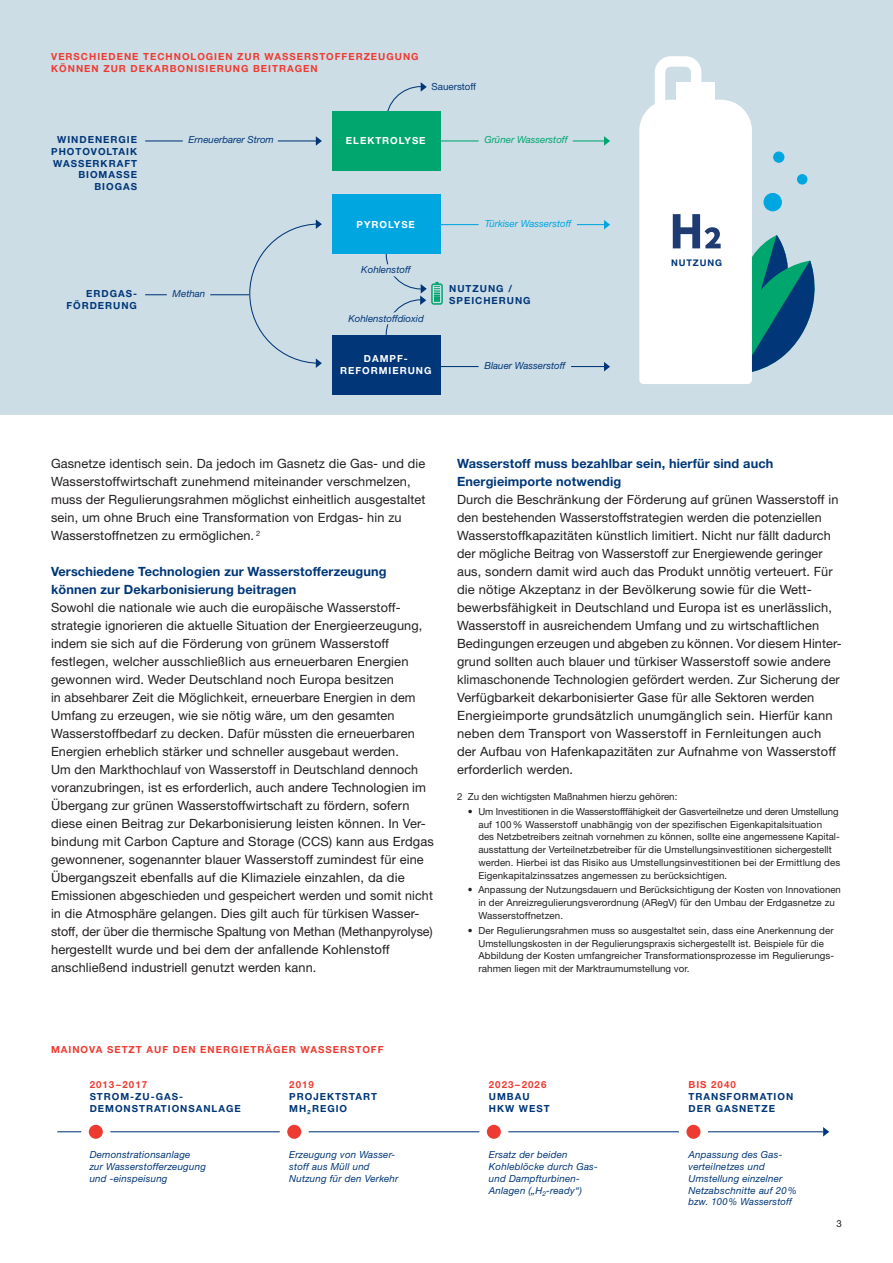
<style>
.page{position:relative;width:893px;height:1263px;background:#fff}
.page>*{position:absolute;margin:0;border:0;box-sizing:border-box;transform-origin:0 0}
.t1{font:700 52.5px "Source Sans Pro";color:#1e3c71}
.t2{font:12.75px/18px "Helvetica Neue LT Pro";letter-spacing:.01em;color:#231f20}
.t3{font:700 12.75px/18px "Helvetica Neue LT Pro";letter-spacing:.01em;color:#013778}
.t4{font:9.75px/12.8px "Helvetica Neue LT Pro";letter-spacing:.01em;color:#231f20}
.t5{font:italic 9.75px/11.7px "Helvetica Neue LT Pro";letter-spacing:.02em;color:#013778}
.t6{font:700 9.75px/11.7px "Helvetica Neue LT Pro";letter-spacing:.1em;color:#013778}
.t7{font:700 9.75px/11.7px "Helvetica Neue LT Pro";letter-spacing:.1em;color:#ee3b32}
.t8{font:italic 9.75px "Helvetica Neue LT Pro";color:#013778}
.t9{font:700 9.75px/11.7px "Helvetica Neue LT Pro";letter-spacing:.1em;color:#fff;text-align:center}
.t10{font:italic 9.75px "Helvetica Neue LT Pro";color:#00a6e0}
.t11{font:italic 9.75px "Helvetica Neue LT Pro";color:#00a66e}
.t12{font:9.75px "Helvetica Neue LT Pro";color:#013778}
.t13{font:700 9.15px "Helvetica Neue LT Pro";letter-spacing:.1em;color:#013778}
</style>
<div class="page">
<div style="left:0;top:0;width:893px;height:414px;background:#cddde6"></div>
<svg style="left:387px;top:82px;width:40px;height:29px"></svg>
<div style="left:332px;top:111px;width:108px;height:60px;background:#00a66e"></div>
<svg style="left:639px;top:56px;width:176px;height:328px"></svg>
<div style="left:332px;top:194px;width:108px;height:60px;background:#00a6e0"></div>
<div style="left:332px;top:335px;width:108px;height:59px;background:#013778"></div>
<svg style="left:316px;top:136px;width:6px;height:10px"></svg>
<svg style="left:604px;top:136px;width:6px;height:10px"></svg>
<svg style="left:604px;top:362px;width:6px;height:9px"></svg>
<hr style="left:278px;top:140px;width:39px;height:1px;background:#013778">
<hr style="left:145px;top:140px;width:38px;height:1px;background:#013778">
<hr style="left:210px;top:294px;width:39px;height:1px;background:#013778">
<svg style="left:145px;top:294px;width:22px;height:1px"></svg>
<hr style="left:573px;top:140px;width:31px;height:1px;background:#00a66e">
<hr style="left:440px;top:140px;width:39px;height:1px;background:#00a66e">
<svg style="left:577px;top:220px;width:33px;height:9px"></svg>
<hr style="left:440px;top:224px;width:39px;height:1px;background:#00a6e0">
<hr style="left:571px;top:366px;width:33px;height:1px;background:#013778">
<hr style="left:440px;top:366px;width:39px;height:1px;background:#013778">
<svg style="left:249px;top:219px;width:73px;height:149px"></svg>
<svg style="left:385px;top:253px;width:58px;height:83px"></svg>
<div style="left:763px;top:193px;width:19px;height:18px;background:#00a6e0;border-radius:50%"></div>
<div style="left:797px;top:174px;width:10px;height:11px;background:#00a6e0;border-radius:50%"></div>
<div style="left:773px;top:151px;width:11px;height:12px;background:#00a6e0;border-radius:50%"></div>
<hr style="left:57px;top:1131px;width:766px;height:1px;background:#013778">
<svg style="left:81px;top:1124px;width:29px;height:15px"></svg>
<svg style="left:280px;top:1124px;width:29px;height:15px"></svg>
<svg style="left:479px;top:1124px;width:29px;height:15px"></svg>
<svg style="left:679px;top:1124px;width:29px;height:15px"></svg>
<svg style="left:823px;top:1127px;width:6px;height:9px"></svg>
<p class="t7" style="left:51px;top:51px;width:369px">VERSCHIEDENE TECHNOLOGIEN ZUR WASSERSTOFFERZEUGUNG<br>KÖNNEN ZUR DEKARBONISIERUNG BEITRAGEN</p>
<p class="t12" style="left:432px;top:80px;width:46px">Sauerstoff</p>
<p class="t6" style="left:57px;top:134px;width:81px">WINDENERGIE</p>
<p class="t8" style="left:189px;top:134px;width:87px">Erneuerbarer Strom</p>
<p class="t6" style="left:51px;top:146px;width:87px;text-align:right">PHOTOVOLTAIK<br>WASSERKRAFT<br>BIOMASSE<br>BIOGAS</p>
<p class="t9" style="left:346px;top:135px;width:81px">ELEKTROLYSE</p>
<p class="t9" style="left:357px;top:218px;width:60px">PYROLYSE</p>
<p class="t8" style="left:361px;top:264px;width:51px">Kohlenstoff</p>
<p class="t11" style="left:484px;top:134px;width:85px">Grüner Wasserstoff</p>
<p class="t10" style="left:485px;top:217px;width:88px">Türkiser Wasserstoff</p>
<p class="t6" style="left:66px;top:287px;width:72px;text-align:right">ERDGAS-<br>FÖRDERUNG</p>
<p class="t6" style="left:449px;top:283px;width:83px">NUTZUNG /<br>SPEICHERUNG</p>
<p class="t5" style="left:173px;top:288px;width:34px">Methan</p>
<p class="t8" style="left:348px;top:312px;width:77px">Kohlenstoffdioxid</p>
<p class="t9" style="left:340px;top:353px;width:93px">DAMPF-<br>REFORMIERUNG</p>
<p class="t8" style="left:484px;top:359px;width:83px">Blauer Wasserstoff</p>
<h1 class="t1" style="left:669px;top:195px;width:56px">H2</h1>
<p class="t13" style="left:671px;top:258px;width:53px">NUTZUNG</p>
<p class="t2" style="left:51px;top:454px;width:376px">Gasnetze identisch sein. Da jedoch im Gasnetz die Gas- und die Wasserstoffwirtschaft zunehmend miteinander verschmelzen, muss der Regulierungsrahmen möglichst einheitlich ausgestaltet sein, um ohne Bruch eine Transformation von Erdgas- hin zu Wasserstoffnetzen zu ermöglichen. <sup>2</sup></p>
<p class="t3" style="left:51px;top:562px;width:337px">Verschiedene Technologien zur Wasserstofferzeugung können zur Dekarbonisierung beitragen</p>
<p class="t2" style="left:51px;top:598px;width:384px">Sowohl die nationale wie auch die europäische Wasserstoff&shy;strategie ignorieren die aktuelle Situation der Energieerzeugung, indem sie sich auf die Förderung von grünem Wasserstoff festlegen, welcher ausschließlich aus erneuerbaren Energien gewonnen wird. Weder Deutschland noch Europa besitzen<br>in absehbarer Zeit die Möglichkeit, erneuerbare Energien in dem Umfang zu erzeugen, wie sie nötig wäre, um den gesamten Wasserstoffbedarf zu decken. Dafür müssten die erneuerbaren Energien erheblich stärker und schneller ausgebaut werden.<br>Um den Markthochlauf von Wasserstoff in Deutschland dennoch voranzubringen, ist es erforderlich, auch andere Technologien im Übergang zur grünen Wasserstoffwirtschaft zu fördern, sofern diese einen Beitrag zur Dekarbonisierung leisten können. In Ver&shy;bindung mit Carbon Capture and Storage (CCS) kann aus Erdgas gewonnener, sogenannter blauer Wasserstoff zumindest für eine Übergangszeit ebenfalls auf die Klimaziele einzahlen, da die Emissionen abgeschieden und gespeichert werden und somit nicht in die Atmosphäre gelangen. Dies gilt auch für türkisen Wasser&shy;stoff, der über die thermische Spaltung von Methan (Methanpyrolyse) hergestellt wurde und bei dem der anfallende Kohlenstoff anschließend industriell genutzt werden kann.</p>
<p class="t3" style="left:457px;top:454px;width:318px">Wasserstoff muss bezahlbar sein, hierfür sind auch<br>Energieimporte notwendig</p>
<p class="t2" style="left:457px;top:490px;width:386px">Durch die Beschränkung der Förderung auf grünen Wasserstoff in den bestehenden Wasserstoffstrategien werden die potenziellen Wasserstoffkapazitäten künstlich limitiert. Nicht nur fällt dadurch der mögliche Beitrag von Wasserstoff zur Energiewende geringer aus, sondern damit wird auch das Produkt unnötig verteuert. Für die nötige Akzeptanz in der Bevölkerung sowie für die Wett&shy;bewerbsfähigkeit in Deutschland und Europa ist es unerlässlich, Wasserstoff in ausreichendem Umfang und zu wirtschaftlichen Bedingungen erzeugen und abgeben zu können. Vor diesem Hinter&shy;grund sollten auch blauer und türkiser Wasserstoff sowie andere klimaschonende Technologien gefördert werden. Zur Sicherung der Verfügbarkeit dekarbonisierter Gase für alle Sektoren werden Energieimporte grundsätzlich unumgänglich sein. Hierfür kann neben dem Transport von Wasserstoff in Fernleitungen auch der Aufbau von Hafenkapazitäten zur Aufnahme von Wasserstoff erforderlich werden.</p>
<p class="t4" style="left:457px;top:790px;width:222px">2 Zu den wichtigsten Maßnahmen hierzu gehören:</p>
<p class="t4" style="left:478px;top:805px;width:363px;text-indent:-11px">• Um Investitionen in die Wasserstofffähigkeit der Gasverteilnetze und deren Umstellung auf 100% Wasserstoff unabhängig von der spezifischen Eigenkapitalsituation<br>des Netzbetreibers zeitnah vornehmen zu können, sollte eine angemessene Kapital&shy;ausstattung der Verteilnetzbetreiber für die Umstellungsinvestitionen sichergestellt werden. Hierbei ist das Risiko aus Umstellungsinvestitionen bei der Ermittlung des Eigenkapitalzinssatzes angemessen zu berücksichtigen.</p>
<p class="t4" style="left:478px;top:883px;width:364px;text-indent:-11px">• Anpassung der Nutzungsdauern und Berücksichtigung der Kosten von Innovationen in der Anreizregulierungsverordnung (ARegV) für den Umbau der Erdgasnetze zu<br>Wasserstoffnetzen.</p>
<p class="t4" style="left:478px;top:924px;width:357px;text-indent:-11px">• Der Regulierungsrahmen muss so ausgestaltet sein, dass eine Anerkennung der Umstellungskosten in der Regulierungspraxis sichergestellt ist. Beispiele für die Abbildung der Kosten umfangreicher Transformationsprozesse im Regulierungs&shy;rahmen liegen mit der Marktraumumstellung vor.</p>
<p class="t7" style="left:51px;top:1043px;width:334px">MAINOVA SETZT AUF DEN ENERGIETRÄGER WASSERSTOFF</p>
<p class="t7" style="left:90px;top:1079px;width:59px">2013–2017</p>
<p class="t6" style="left:90px;top:1090px;width:153px">STROM-ZU-GAS-<br>DEMONSTRATIONSANLAGE</p>
<p class="t5" style="left:90px;top:1149px;width:118px">Demonstrationsanlage zur Wasserstofferzeugung und -einspeisung</p>
<p class="t7" style="left:289px;top:1079px;width:26px">2019</p>
<p class="t6" style="left:289px;top:1090px;width:89px">PROJEKTSTART<br>MH</p>
<p class="t6" style="left:307px;top:1108px;width:5px">²</p>
<p class="t6" style="left:312px;top:1102px;width:37px">REGIO</p>
<p class="t5" style="left:289px;top:1149px;width:111px">Erzeugung von Wasser&shy;stoff aus Müll und<br>Nutzung für den Verkehr</p>
<p class="t7" style="left:489px;top:1079px;width:59px">2023–2026</p>
<p class="t6" style="left:489px;top:1090px;width:62px">UMBAU<br>HKW WEST</p>
<p class="t5" style="left:489px;top:1149px;width:111px">Ersatz der beiden<br>Kohleblöcke durch Gas&shy;und Dampfturbinen-<br>Anlagen („H<sub>2</sub>-ready“)</p>
<p class="t7" style="left:688px;top:1079px;width:49px">BIS 2040</p>
<p class="t6" style="left:688px;top:1090px;width:106px">TRANSFORMATION<br>DER GASNETZE</p>
<p class="t5" style="left:688px;top:1149px;width:110px">Anpassung des Gas&shy;verteilnetzes und<br>Umstellung einzelner<br>Netzabschnitte auf 20% bzw. 100% Wasserstoff</p>
<p class="t4" style="left:836px;top:1217px;width:7px">3</p>
</div>
